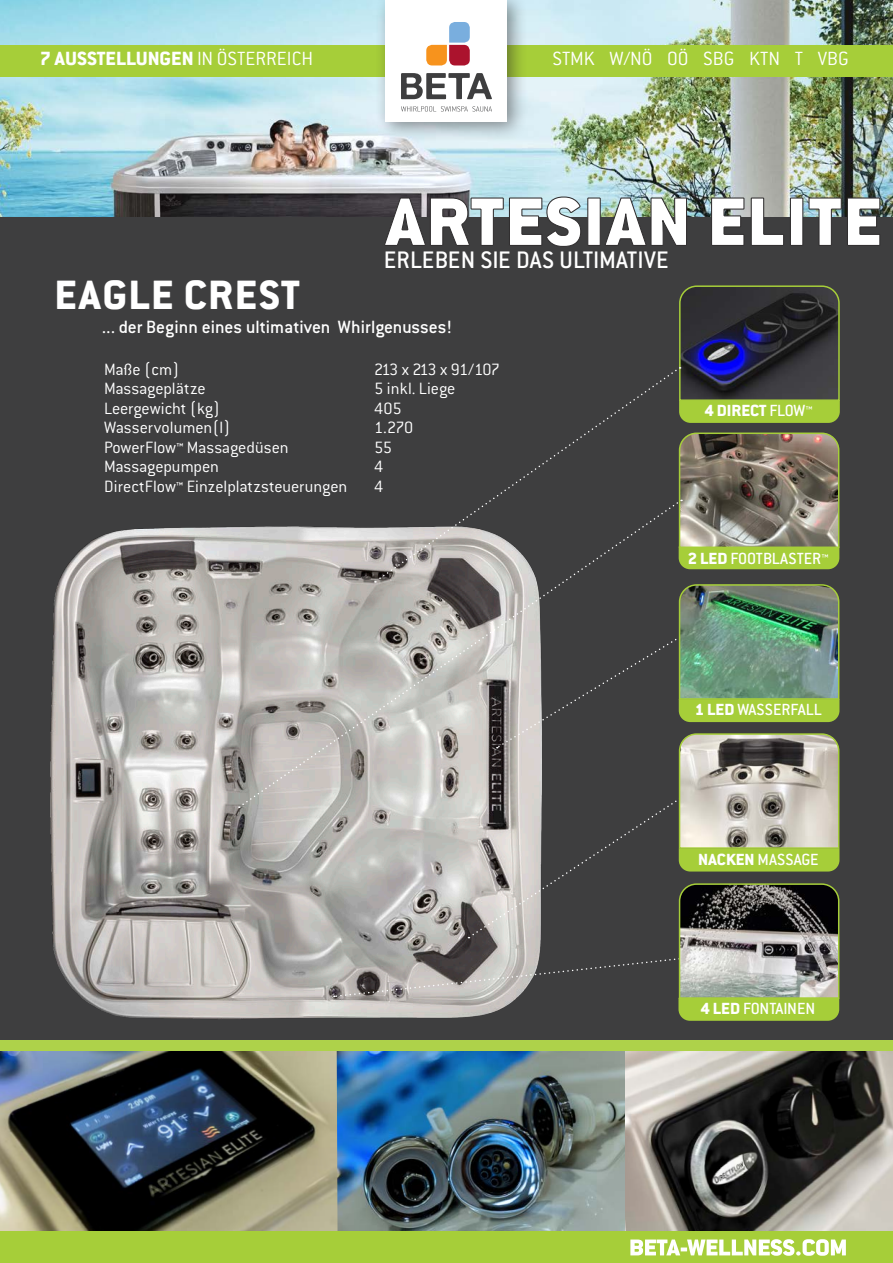
<style>
.page{position:relative;width:893px;height:1263px;background:#fff}
.page>*{position:absolute;margin:0;border:0;box-sizing:border-box;transform-origin:0 0}
.t1{font:800 45px "Conduit ITC Std";letter-spacing:.03em;color:#fff}
.t2{font:500 26.25px "Conduit ITC Std";color:#fff}
.t3{font:800 21px "Conduit ITC Std";color:#fff}
.t4{font:300 21px "Conduit ITC Std";color:#fff}
.t5{font:500 19.5px "Conduit ITC Std";color:#fff}
.t6{font:300 18px "Conduit ITC Std";letter-spacing:-.005em;color:#fff}
.t7{font:300 18px "Conduit ITC Std";letter-spacing:-.085em;color:#fff}
.t8{font:500 17.7px "Conduit ITC Std";color:#fff}
.t9{font:800 17.7px "Conduit ITC Std";color:#fff}
.s1{font-weight:300}
.s2{font-weight:500}
.s3{font-weight:800}
</style>
<div class="page">
<img style="left:0;top:0;width:893px;height:217px">
<div style="left:0;top:217px;width:893px;height:955px;background:#3e3e3f"></div>
<img style="left:50px;top:527px;width:284px;height:492px">
<svg style="left:679px;top:285px;width:161px;height:138px"></svg>
<svg style="left:334px;top:584px;width:506px;height:437px"></svg>
<svg style="left:239px;top:501px;width:440px;height:307px"></svg>
<img style="left:678px;top:432px;width:162px;height:137px">
<img style="left:625px;top:1050px;width:268px;height:181px">
<img style="left:338px;top:1050px;width:287px;height:181px">
<img style="left:0;top:1050px;width:338px;height:181px">
<div style="left:0;top:1231px;width:893px;height:32px;background:#a6ce39"></div>
<svg style="left:630px;top:1239px;width:216px;height:17px"></svg>
<div style="left:0;top:1040px;width:893px;height:10px;background:#aed24a"></div>
<div style="left:0;top:45px;width:893px;height:32px;background:#a6ce39"></div>
<div style="left:374px;top:0;width:154px;height:143px;background:#231f20;opacity:.5"></div>
<div style="left:386px;top:0;width:121px;height:121px;background:#fff"></div>
<svg style="left:426px;top:22px;width:44px;height:43px"></svg>
<svg style="left:401px;top:73px;width:91px;height:26px"></svg>
<svg style="left:401px;top:106px;width:91px;height:6px"></svg>
<svg style="left:384px;top:196px;width:497px;height:51px"></svg>
<p class="t3" style="left:40px;top:46px;width:275px">7 AUSSTELLUNGEN <span class="s1">IN ÖSTERREICH</span></p>
<p class="t4" style="left:553px;top:46px;width:298px">STMK W/NÖ OÖ SBG KTN T VBG</p>
<p class="t2" style="left:384px;top:244px;width:286px">ERLEBEN SIE DAS ULTIMATIVE</p>
<p class="t1" style="left:55px;top:268px;width:247px">EAGLE CREST</p>
<p class="t5" style="left:102px;top:315px;width:352px">... der Beginn eines ultimativen Whirlgenusses!</p>
<p class="t6" style="left:104px;top:358px;width:77px">Maße (cm)</p>
<p class="t7" style="left:374px;top:358px;width:127px">213 x 213 x 91/107</p>
<p class="t6" style="left:104px;top:378px;width:103px">Massageplätze</p>
<p class="t6" style="left:374px;top:378px;width:83px">5 inkl. Liege</p>
<p class="t6" style="left:104px;top:397px;width:118px">Leergewicht (kg)</p>
<p class="t6" style="left:374px;top:397px;width:29px">405</p>
<p class="t6" style="left:104px;top:417px;width:128px">Wasservolumen(l)</p>
<p class="t6" style="left:374px;top:417px;width:41px">1.270</p>
<p class="t6" style="left:104px;top:436px;width:186px">PowerFlow™ Massagedüsen</p>
<p class="t6" style="left:374px;top:436px;width:19px">55</p>
<p class="t6" style="left:104px;top:456px;width:116px">Massagepumpen</p>
<p class="t6" style="left:374px;top:456px;width:11px">4</p>
<p class="t6" style="left:104px;top:475px;width:244px">DirectFlow™ Einzelplatzsteuerungen</p>
<p class="t6" style="left:374px;top:475px;width:11px">4</p>
<p class="t9" style="left:704px;top:400px;width:110px">4 DIRECT <span class="s2">FLOW™</span></p>
<p class="t8" style="left:688px;top:547px;width:142px"><span class="s3">2 LED</span> FOOTBLASTER™</p>
<p class="t8" style="left:695px;top:699px;width:129px"><span class="s3">1 LED</span> WASSERFALL</p>
<p class="t8" style="left:698px;top:848px;width:122px"><span class="s3">NACKEN</span> MASSAGE</p>
<p class="t8" style="left:701px;top:998px;width:116px"><span class="s3">4 LED</span> FONTAINEN</p>
</div>
